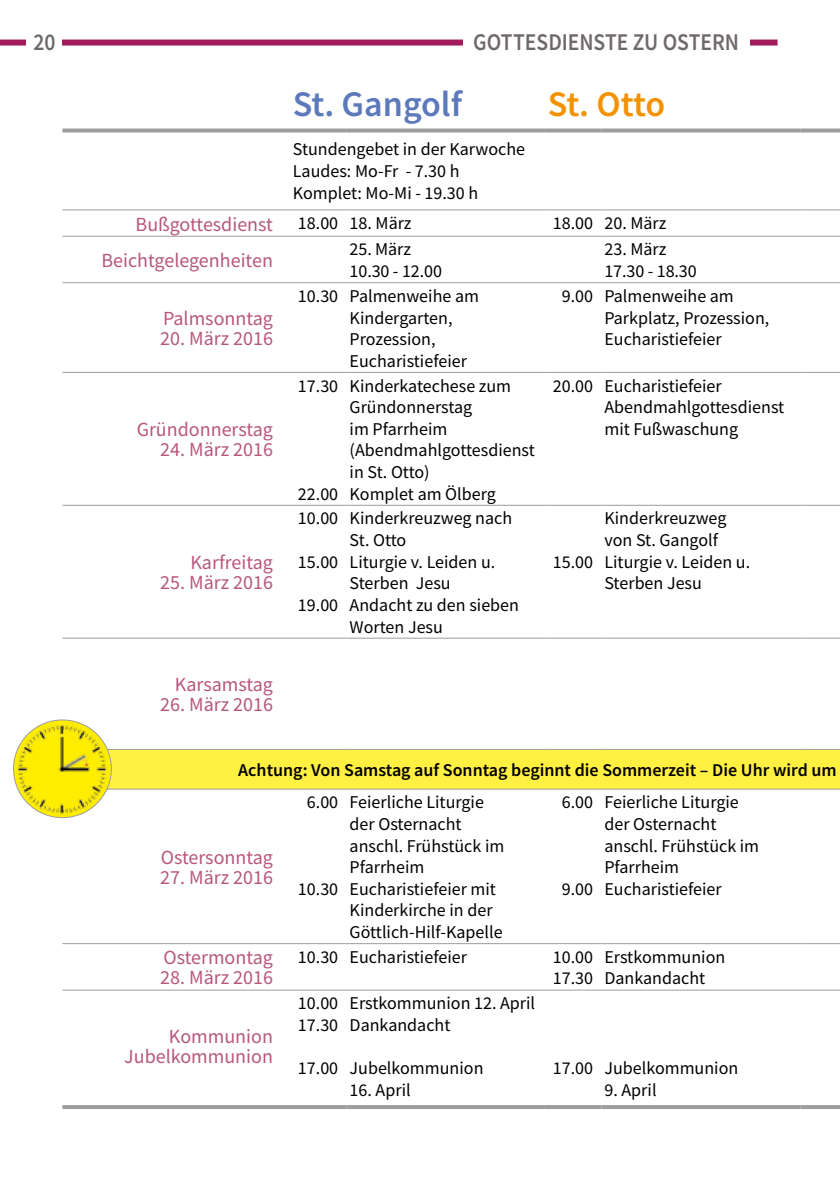
<style>
.page{position:relative;width:840px;height:1191px;background:#fff}
.page>*{position:absolute;margin:0;border:0;box-sizing:border-box;transform-origin:0 0}
.t1{font:600 36px "Source Sans Pro";color:#5c79bb}
.t2{font:600 36px "Source Sans Pro";letter-spacing:-.02em;color:#f39200}
.t3{font:600 24px "Source Sans Pro";letter-spacing:-.005em;color:#6e686b;scale:.9 1}
.t4{font:20px/20px "Source Sans Pro";color:#b7577c;text-align:right}
.t5{font:18px/21.6px "Source Sans Pro";color:#000}
.t6{font:600 18px "Source Sans Pro";color:#000}
.s1{font-size:18px;color:#000}
</style>
<div class="page">
<div style="left:0;top:40px;width:777px;height:6px;background:#a21a5b"></div>
<div style="left:26px;top:17px;width:36px;height:51px;background:#fff"></div>
<div style="left:62px;top:749px;width:777px;height:40px;background:#fff042"></div>
<svg style="left:62px;top:128px;width:228px;height:4px"></svg>
<svg style="left:290px;top:128px;width:56px;height:4px"></svg>
<svg style="left:346px;top:128px;width:198px;height:4px"></svg>
<svg style="left:544px;top:128px;width:57px;height:4px"></svg>
<svg style="left:601px;top:128px;width:198px;height:4px"></svg>
<svg style="left:799px;top:128px;width:40px;height:4px"></svg>
<hr style="left:62px;top:209px;width:228px;height:1px;background:#9d9d9c">
<hr style="left:290px;top:209px;width:56px;height:1px;background:#9d9d9c">
<hr style="left:346px;top:209px;width:198px;height:1px;background:#9d9d9c">
<hr style="left:544px;top:209px;width:57px;height:1px;background:#9d9d9c">
<hr style="left:601px;top:209px;width:198px;height:1px;background:#9d9d9c">
<hr style="left:799px;top:209px;width:40px;height:1px;background:#9d9d9c">
<hr style="left:62px;top:236px;width:228px;height:1px;background:#9d9d9c">
<hr style="left:290px;top:236px;width:56px;height:1px;background:#9d9d9c">
<hr style="left:346px;top:236px;width:198px;height:1px;background:#9d9d9c">
<hr style="left:544px;top:236px;width:57px;height:1px;background:#9d9d9c">
<hr style="left:601px;top:236px;width:198px;height:1px;background:#9d9d9c">
<hr style="left:799px;top:236px;width:40px;height:1px;background:#9d9d9c">
<hr style="left:62px;top:282px;width:228px;height:1px;background:#9d9d9c">
<hr style="left:290px;top:282px;width:56px;height:1px;background:#9d9d9c">
<hr style="left:346px;top:282px;width:198px;height:1px;background:#9d9d9c">
<hr style="left:544px;top:282px;width:57px;height:1px;background:#9d9d9c">
<hr style="left:601px;top:282px;width:198px;height:1px;background:#9d9d9c">
<hr style="left:799px;top:282px;width:40px;height:1px;background:#9d9d9c">
<hr style="left:62px;top:372px;width:228px;height:1px;background:#9d9d9c">
<hr style="left:290px;top:372px;width:56px;height:1px;background:#9d9d9c">
<hr style="left:346px;top:372px;width:198px;height:1px;background:#9d9d9c">
<hr style="left:544px;top:372px;width:57px;height:1px;background:#9d9d9c">
<hr style="left:601px;top:372px;width:198px;height:1px;background:#9d9d9c">
<hr style="left:799px;top:372px;width:40px;height:1px;background:#9d9d9c">
<hr style="left:62px;top:505px;width:228px;height:1px;background:#9d9d9c">
<hr style="left:290px;top:505px;width:56px;height:1px;background:#9d9d9c">
<hr style="left:346px;top:505px;width:198px;height:1px;background:#9d9d9c">
<hr style="left:544px;top:505px;width:57px;height:1px;background:#9d9d9c">
<hr style="left:601px;top:505px;width:198px;height:1px;background:#9d9d9c">
<hr style="left:799px;top:505px;width:40px;height:1px;background:#9d9d9c">
<hr style="left:62px;top:637px;width:228px;height:1px;background:#9d9d9c">
<hr style="left:290px;top:637px;width:56px;height:1px;background:#9d9d9c">
<hr style="left:346px;top:637px;width:198px;height:1px;background:#9d9d9c">
<hr style="left:544px;top:637px;width:57px;height:1px;background:#9d9d9c">
<hr style="left:601px;top:637px;width:198px;height:1px;background:#9d9d9c">
<hr style="left:799px;top:637px;width:40px;height:1px;background:#9d9d9c">
<hr style="left:62px;top:749px;width:228px;height:1px;background:#9d9d9c">
<hr style="left:290px;top:749px;width:56px;height:1px;background:#9d9d9c">
<hr style="left:346px;top:749px;width:198px;height:1px;background:#9d9d9c">
<hr style="left:544px;top:749px;width:57px;height:1px;background:#9d9d9c">
<hr style="left:601px;top:749px;width:198px;height:1px;background:#9d9d9c">
<hr style="left:799px;top:749px;width:40px;height:1px;background:#9d9d9c">
<hr style="left:62px;top:788px;width:228px;height:1px;background:#9d9d9c">
<hr style="left:290px;top:788px;width:56px;height:1px;background:#9d9d9c">
<hr style="left:346px;top:788px;width:198px;height:1px;background:#9d9d9c">
<hr style="left:544px;top:788px;width:57px;height:1px;background:#9d9d9c">
<hr style="left:601px;top:788px;width:198px;height:1px;background:#9d9d9c">
<hr style="left:799px;top:788px;width:40px;height:1px;background:#9d9d9c">
<hr style="left:62px;top:943px;width:228px;height:1px;background:#9d9d9c">
<hr style="left:290px;top:943px;width:56px;height:1px;background:#9d9d9c">
<hr style="left:346px;top:943px;width:198px;height:1px;background:#9d9d9c">
<hr style="left:544px;top:943px;width:57px;height:1px;background:#9d9d9c">
<hr style="left:601px;top:943px;width:198px;height:1px;background:#9d9d9c">
<hr style="left:799px;top:943px;width:40px;height:1px;background:#9d9d9c">
<hr style="left:62px;top:989px;width:228px;height:1px;background:#9d9d9c">
<hr style="left:290px;top:989px;width:56px;height:1px;background:#9d9d9c">
<hr style="left:346px;top:989px;width:198px;height:1px;background:#9d9d9c">
<hr style="left:544px;top:989px;width:57px;height:1px;background:#9d9d9c">
<hr style="left:601px;top:989px;width:198px;height:1px;background:#9d9d9c">
<hr style="left:799px;top:989px;width:40px;height:1px;background:#9d9d9c">
<hr style="left:62px;top:1105px;width:228px;height:4px;background:#9d9d9c">
<hr style="left:290px;top:1105px;width:56px;height:4px;background:#9d9d9c">
<hr style="left:346px;top:1105px;width:198px;height:4px;background:#9d9d9c">
<hr style="left:544px;top:1105px;width:57px;height:4px;background:#9d9d9c">
<hr style="left:601px;top:1105px;width:198px;height:4px;background:#9d9d9c">
<hr style="left:799px;top:1105px;width:40px;height:4px;background:#9d9d9c">
<div style="left:463px;top:17px;width:285px;height:51px;background:#fff"></div>
<img style="left:15px;top:722px;width:94px;height:94px">
<h2 class="t3" style="left:33px;top:26px;width:26px">20</h2>
<h2 class="t3" style="left:473px;top:26px;width:297px">GOTTESDIENSTE ZU OSTERN</h2>
<h1 class="t1" style="left:293px;top:81px;width:171px">St. Gangolf</h1>
<h1 class="t2" style="left:547px;top:81px;width:119px">St. Otto</h1>
<p class="t5" style="left:293px;top:138px;width:234px">Stundengebet in der Karwoche<br>Laudes: Mo-Fr - 7.30 h<br>Komplet: Mo-Mi - 19.30 h</p>
<p class="t4" style="left:135px;top:214px;width:277px">Bußgottesdienst <span class="s1">18.00 18. März</span></p>
<p class="t5" style="left:552px;top:212px;width:115px">18.00 20. März</p>
<p class="t4" style="left:101px;top:250px;width:173px">Beichtgelegenheiten</p>
<p class="t5" style="left:349px;top:238px;width:94px">25. März<br>10.30 - 12.00</p>
<p class="t5" style="left:604px;top:238px;width:94px">23. März<br>17.30 - 18.30</p>
<p class="t4" style="left:163px;top:308px;width:111px">Palmsonntag</p>
<p class="t4" style="left:160px;top:328px;width:114px">20. März 2016</p>
<p class="t5" style="left:349px;top:285px;width:131px;text-indent:-52px">10.30 Palmenweihe am<br>Kindergarten,<br>Prozession,<br>Eucharistiefeier</p>
<p class="t5" style="left:604px;top:285px;width:166px;text-indent:-43px">9.00 Palmenweihe am<br>Parkplatz, Prozession,<br>Eucharistiefeier</p>
<p class="t4" style="left:137px;top:419px;width:138px">Gründonnerstag</p>
<p class="t4" style="left:160px;top:439px;width:114px">24. März 2016</p>
<p class="t4" style="left:190px;top:552px;width:84px">Karfreitag</p>
<p class="t4" style="left:160px;top:572px;width:114px">25. März 2016</p>
<p class="t4" style="left:175px;top:674px;width:100px">Karsamstag</p>
<p class="t4" style="left:160px;top:694px;width:114px">26. März 2016</p>
<p class="t5" style="left:298px;top:375px;width:42px">17.30</p>
<p class="t5" style="left:298px;top:483px;width:42px">22.00</p>
<p class="t5" style="left:298px;top:507px;width:42px">10.00</p>
<p class="t5" style="left:298px;top:551px;width:42px">15.00</p>
<p class="t5" style="left:298px;top:594px;width:42px">19.00</p>
<p class="t5" style="left:349px;top:375px;width:187px">Kinderkatechese zum<br>Gründonnerstag<br>im Pfarrheim (Abendmahlgottesdienst in St. Otto)<br>Komplet am Ölberg</p>
<p class="t5" style="left:604px;top:375px;width:181px;text-indent:-52px">20.00 Eucharistiefeier<br>Abendmahlgottesdienst mit Fußwaschung</p>
<p class="t5" style="left:349px;top:507px;width:171px">Kinderkreuzweg nach<br>St. Otto<br>Liturgie v. Leiden u.<br>Sterben Jesu<br>Andacht zu den sieben<br>Worten Jesu</p>
<p class="t5" style="left:552px;top:551px;width:42px">15.00</p>
<p class="t5" style="left:604px;top:507px;width:147px">Kinderkreuzweg von St. Gangolf<br>Liturgie v. Leiden u.<br>Sterben Jesu</p>
<p class="t6" style="left:238px;top:758px;width:599px">Achtung: Von Samstag auf Sonntag beginnt die Sommerzeit – Die Uhr wird um</p>
<p class="t4" style="left:161px;top:847px;width:114px">Ostersonntag</p>
<p class="t4" style="left:160px;top:867px;width:114px">27. März 2016</p>
<p class="t4" style="left:163px;top:947px;width:111px">Ostermontag</p>
<p class="t4" style="left:160px;top:967px;width:114px">28. März 2016</p>
<p class="t4" style="left:124px;top:1026px;width:150px">Kommunion<br>Jubelkommunion</p>
<p class="t5" style="left:307px;top:791px;width:33px">6.00</p>
<p class="t5" style="left:298px;top:878px;width:42px">10.30</p>
<p class="t5" style="left:349px;top:791px;width:156px">Feierliche Liturgie der Osternacht anschl. Frühstück im<br>Pfarrheim<br>Eucharistiefeier mit<br>Kinderkirche in der<br>Göttlich-Hilf-Kapelle</p>
<p class="t5" style="left:561px;top:791px;width:33px">6.00</p>
<p class="t5" style="left:561px;top:878px;width:33px">9.00</p>
<p class="t5" style="left:604px;top:791px;width:156px">Feierliche Liturgie der Osternacht anschl. Frühstück im<br>Pfarrheim<br>Eucharistiefeier</p>
<p class="t5" style="left:298px;top:946px;width:170px">10.30 Eucharistiefeier</p>
<p class="t5" style="left:552px;top:946px;width:42px">10.00<br>17.30</p>
<p class="t5" style="left:604px;top:946px;width:122px">Erstkommunion<br>Dankandacht</p>
<p class="t5" style="left:298px;top:992px;width:42px">10.00<br>17.30</p>
<p class="t5" style="left:298px;top:1057px;width:42px">17.00</p>
<p class="t5" style="left:349px;top:992px;width:187px">Erstkommunion 12. April<br>Dankandacht</p>
<p class="t5" style="left:349px;top:1057px;width:135px">Jubelkommunion</p>
<p class="t5" style="left:349px;top:1078px;width:63px">16. April</p>
<p class="t5" style="left:552px;top:1057px;width:187px">17.00 Jubelkommunion</p>
<p class="t5" style="left:604px;top:1078px;width:54px">9. April</p>
</div>
